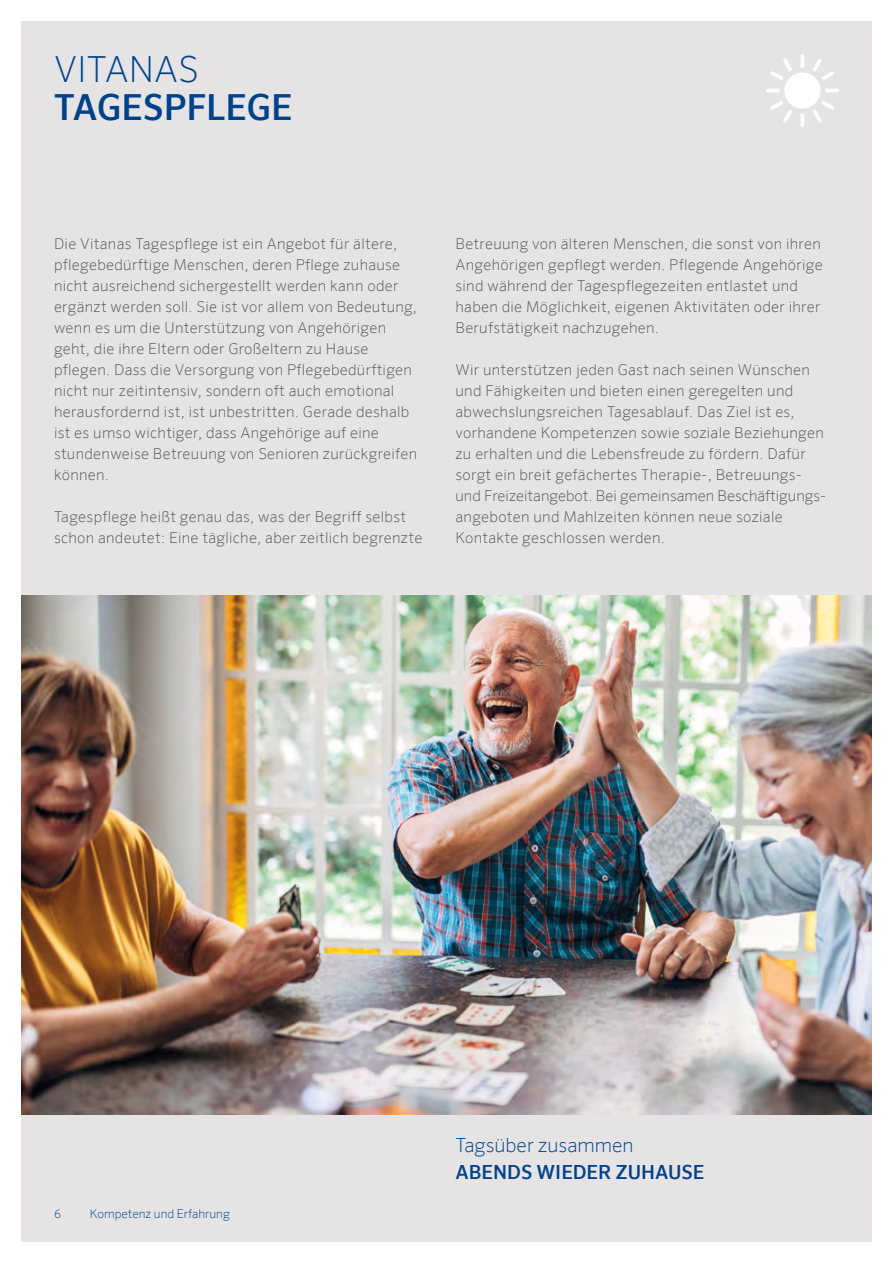
<style>
.page{position:relative;width:893px;height:1263px;background:#fff}
.page>*{position:absolute;margin:0;border:0;box-sizing:border-box;transform-origin:0 0}
.t1{font:500 36px "Sero Offc Pro";color:#004289}
.t2{font:200 36px "Sero Offc Pro";color:#004289}
.t3{font:500 19.5px "Sero Offc Pro";color:#004289}
.t4{font:200 19.5px "Sero Offc Pro";color:#004289}
.t5{font:200 15px/21px "Sero Offc Pro";letter-spacing:.02em;color:#575756}
.t6{font:200 12px "Sero Offc Pro";color:#004289}
</style>
<div class="page">
<div style="left:21px;top:21px;width:851px;height:1221px;background:#e5e3e4"></div>
<img style="left:21px;top:595px;width:851px;height:519px">
<svg style="left:766px;top:54px;width:73px;height:73px"></svg>
<h1 class="t2" style="left:54px;top:48px;width:147px">VITANAS</h1>
<h1 class="t1" style="left:54px;top:85px;width:240px">TAGESPFLEGE</h1>
<p class="t5" style="left:54px;top:233px;width:365px">Die Vitanas Tagespflege ist ein Angebot für ältere, pflegebedürftige Menschen, deren Pflege zuhause nicht ausreichend sichergestellt werden kann oder ergänzt werden soll. Sie ist vor allem von Bedeutung, wenn es um die Unterstützung von Angehörigen geht, die ihre Eltern oder Großeltern zu Hause pflegen. Dass die Versorgung von Pflegebedürftigen nicht nur zeitintensiv, sondern oft auch emotional herausfordernd ist, ist unbestritten. Gerade deshalb ist es umso wichtiger, dass Angehörige auf eine stundenweise Betreuung von Senioren zurückgreifen können.</p>
<p class="t5" style="left:54px;top:506px;width:370px">Tagespflege heißt genau das, was der Begriff selbst schon andeutet: Eine tägliche, aber zeitlich begrenzte</p>
<p class="t5" style="left:455px;top:233px;width:369px">Betreuung von älteren Menschen, die sonst von ihren Angehörigen gepflegt werden. Pflegende Angehörige sind während der Tagespflegezeiten entlastet und haben die Möglichkeit, eigenen Aktivitäten oder ihrer Berufstätigkeit nachzugehen.</p>
<p class="t5" style="left:455px;top:359px;width:372px">Wir unterstützen jeden Gast nach seinen Wünschen und Fähigkeiten und bieten einen geregelten und abwechslungsreichen Tagesablauf. Das Ziel ist es, vorhandene Kompetenzen sowie soziale Beziehungen zu erhalten und die Lebensfreude zu fördern. Dafür sorgt ein breit gefächertes Therapie-, Betreuungs&shy;und Freizeitangebot. Bei gemeinsamen Beschäftigungs&shy;angeboten und Mahlzeiten können neue soziale Kontakte geschlossen werden.</p>
<p class="t6" style="left:54px;top:1207px;width:8px">6</p>
<p class="t6" style="left:90px;top:1207px;width:142px">Kompetenz und Erfahrung</p>
<h2 class="t4" style="left:455px;top:1133px;width:180px">Tagsüber zusammen</h2>
<h2 class="t3" style="left:455px;top:1160px;width:250px">ABENDS WIEDER ZUHAUSE</h2>
</div>
